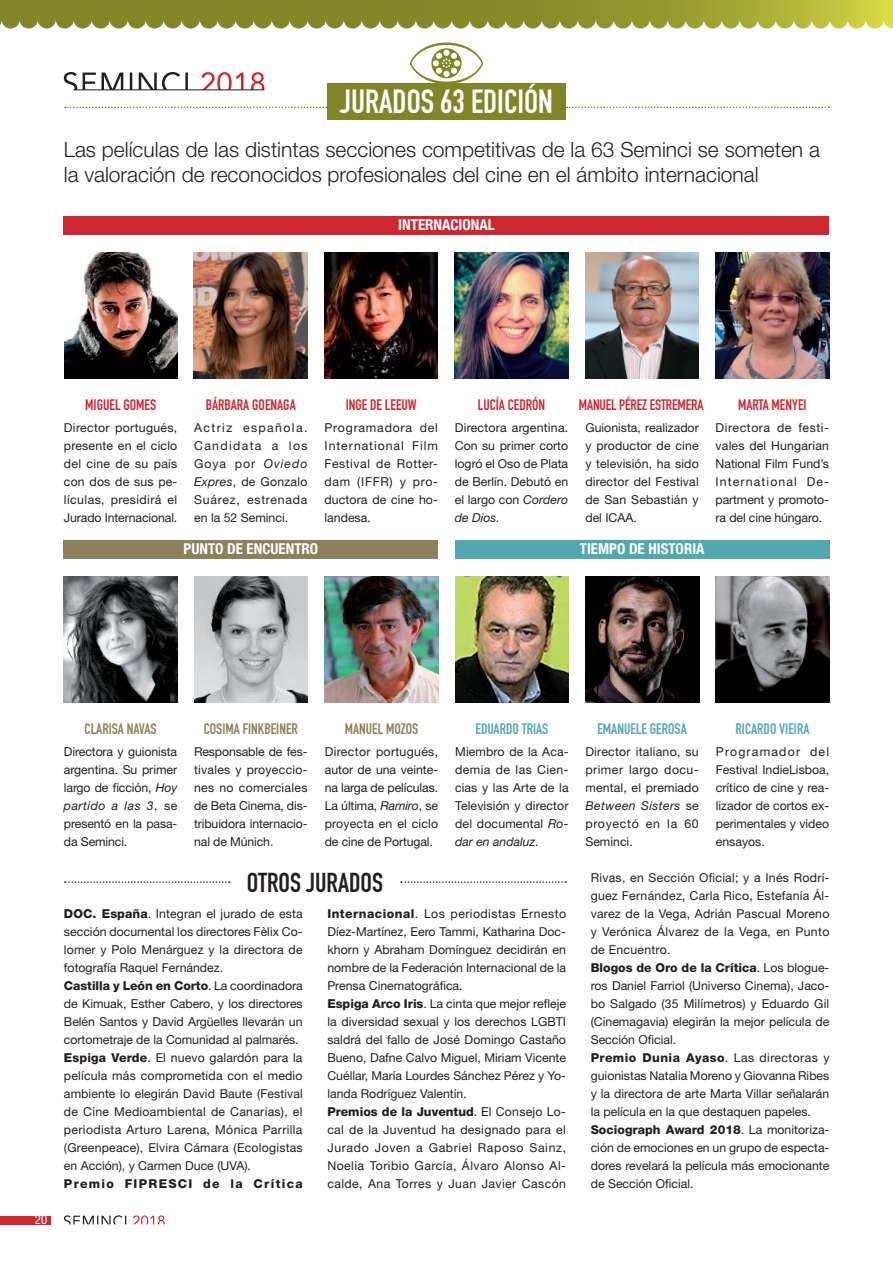
<style>
.page{position:relative;width:893px;height:1263px;background:#fff}
.page>*{position:absolute;margin:0;border:0;box-sizing:border-box;transform-origin:0 0}
.t1{font:33px "DIN Engschrift Std";color:#fff}
.t2{font:27px "DIN Engschrift Std";color:#231f20}
.t3{font:300 21px/25.2px "Helvetica Neue LT Std";color:#231f20}
.t4{font:15px "DIN Engschrift Std";color:#cf2730}
.t5{font:700 condensed 15px "Helvetica Neue LT Std";color:#fff}
.t6{font:15px "DIN Engschrift Std";color:#8b815c}
.t7{font:15px "DIN Engschrift Std";color:#52a8af}
.t8{font:condensed 12.75px "Helvetica Neue LT Std";color:#fff}
.t9{font:12.3px/18px "Helvetica Neue LT Std";color:#231f20;text-align:justify}
.t10{font:800 12.3px "Helvetica Neue LT Std";letter-spacing:.105em;color:#231f20}
.s1{font-style:italic}
.s2{font-weight:800}
</style>
<div class="page">
<div style="left:0;top:1215px;width:50px;height:9px;background:#cf2730"></div>
<svg style="left:133px;top:1215px;width:32px;height:9px"></svg>
<svg style="left:64px;top:1215px;width:62px;height:9px"></svg>
<svg style="left:0;top:0;width:893px;height:21px;background:#8f942c"></svg>
<svg style="left:201px;top:72px;width:63px;height:18px"></svg>
<svg style="left:64px;top:72px;width:124px;height:18px"></svg>
<hr style="left:73px;top:90px;width:191px;height:1px;background:#231f20">
<svg style="left:182px;top:20px;width:711px;height:9px"></svg>
<div style="left:327px;top:83px;width:239px;height:36px;background:#808627"></div>
<svg style="left:65px;top:107px;width:262px;height:1px"></svg>
<div style="left:64px;top:216px;width:765px;height:18px;background:#cf2730"></div>
<div style="left:64px;top:540px;width:374px;height:18px;background:#8b815c"></div>
<div style="left:455px;top:540px;width:374px;height:18px;background:#52a8af"></div>
<img style="left:194px;top:252px;width:114px;height:126px">
<img style="left:64px;top:576px;width:113px;height:126px">
<img style="left:455px;top:252px;width:113px;height:126px">
<img style="left:325px;top:576px;width:113px;height:126px">
<img style="left:716px;top:252px;width:113px;height:126px">
<img style="left:585px;top:576px;width:114px;height:126px">
<img style="left:324px;top:252px;width:114px;height:126px">
<img style="left:194px;top:576px;width:114px;height:126px">
<img style="left:585px;top:252px;width:114px;height:126px">
<img style="left:455px;top:576px;width:114px;height:126px">
<img style="left:64px;top:252px;width:114px;height:126px">
<img style="left:716px;top:576px;width:113px;height:126px">
<svg style="left:65px;top:881px;width:165px;height:2px"></svg>
<svg style="left:401px;top:881px;width:165px;height:2px"></svg>
<svg style="left:567px;top:107px;width:262px;height:1px"></svg>
<svg style="left:410px;top:43px;width:73px;height:40px"></svg>
<h1 class="t1" style="left:340px;top:82px;width:214px">JURADOS 63 EDICIÓN</h1>
<h3 class="t3" style="left:64px;top:136px;width:758px">Las películas de las distintas secciones competitivas de la 63 Seminci se someten a la valoración de reconocidos profesionales del cine en el ámbito internacional</h3>
<p class="t5" style="left:398px;top:216px;width:98px">INTERNACIONAL</p>
<p class="t4" style="left:85px;top:396px;width:72px">MIGUEL GOMES</p>
<p class="t9" style="left:64px;top:418px;width:115px">Director portugués, presente en el ciclo del cine de su país con dos de sus pe&shy;lículas, presidirá el Jurado Internacional.</p>
<p class="t4" style="left:206px;top:396px;width:91px">BÁRBARA GOENAGA</p>
<p class="t9" style="left:194px;top:418px;width:115px">Actriz española.<br>Candidata a los Goya por <span class="s1">Oviedo Expres</span>, de Gonzalo Suárez, estrenada en la 52 Seminci.</p>
<p class="t4" style="left:346px;top:396px;width:73px">INGE DE LEEUW</p>
<p class="t9" style="left:325px;top:418px;width:115px">Programadora del International Film Festival de Rotter&shy;dam (IFFR) y pro&shy;ductora de cine ho&shy;landesa.</p>
<p class="t4" style="left:478px;top:396px;width:69px">LUCÍA CEDRÓN</p>
<p class="t9" style="left:455px;top:418px;width:115px">Directora argentina.<br>Con su primer corto logró el Oso de Plata de Berlín. Debutó en el largo con <span class="s1">Cordero de Dios.</span></p>
<p class="t4" style="left:579px;top:396px;width:126px">MANUEL PÉREZ ESTREMERA</p>
<p class="t9" style="left:585px;top:418px;width:115px">Guionista, realizador y productor de cine y televisión, ha sido director del Festival de San Sebastián y del ICAA.</p>
<p class="t5" style="left:184px;top:540px;width:136px">PUNTO DE ENCUENTRO</p>
<p class="t5" style="left:580px;top:540px;width:126px">TIEMPO DE HISTORIA</p>
<p class="t4" style="left:738px;top:396px;width:70px">MARTA MENYEI</p>
<p class="t9" style="left:716px;top:418px;width:115px">Directora de festi&shy;vales del Hungarian National Film Fund’s International De&shy;partment y promoto&shy;ra del cine húngaro.</p>
<p class="t8" style="left:35px;top:1212px;width:14px">20</p>
<p class="t6" style="left:85px;top:720px;width:74px">CLARISA NAVAS</p>
<p class="t9" style="left:64px;top:742px;width:115px">Directora y guionista argentina. Su primer largo de ficción, <span class="s1">Hoy partido a las 3</span>, se presentó en la pasa&shy;da Seminci.</p>
<p class="t6" style="left:204px;top:720px;width:96px">COSIMA FINKBEINER</p>
<p class="t9" style="left:194px;top:742px;width:115px">Responsable de fes&shy;tivales y proyeccio&shy;nes no comerciales de Beta Cinema, dis&shy;tribuidora internacio&shy;nal de Múnich.</p>
<p class="t6" style="left:345px;top:720px;width:75px">MANUEL MOZOS</p>
<p class="t9" style="left:325px;top:742px;width:115px">Director portugués, autor de una veinte&shy;na larga de películas.<br>La última, <span class="s1">Ramiro</span>, se proyecta en el ciclo de cine de Portugal.</p>
<h2 class="t2" style="left:247px;top:866px;width:138px">OTROS JURADOS</h2>
<p class="t7" style="left:475px;top:720px;width:74px">EDUARDO TRIAS</p>
<p class="t9" style="left:455px;top:742px;width:115px">Miembro de la Aca&shy;demia de las Cien&shy;cias y las Arte de la Televisión y director del documental <span class="s1">Ro&shy;dar en andaluz</span>.</p>
<p class="t9" style="left:64px;top:904px;width:240px;text-align:left"><span class="s2">DOC. España</span>. Integran el jurado de esta sección documental los directores Fèlix Co&shy;lomer y Polo Menárguez y la directora de fotografía Raquel Fernández.<br><span class="s2">Castilla y León en Corto</span>. La coordinadora de Kimuak, Esther Cabero, y los directores Belén Santos y David Argüelles llevarán un cortometraje de la Comunidad al palmarés.<br><span class="s2">Espiga Verde</span>. El nuevo galardón para la película más comprometida con el medio ambiente lo elegirán David Baute (Festival de Cine Medioambiental de Canarias), el periodista Arturo Larena, Mónica Parrilla (Greenpeace), Elvira Cámara (Ecologistas en Acción), y Carmen Duce (UVA).</p>
<p class="t10" style="left:64px;top:1176px;width:240px">Premio FIPRESCI de la Crítica</p>
<p class="t9" style="left:327px;top:904px;width:240px;text-align:left"><span class="s2">Internacional</span>. Los periodistas Ernesto Díez-Martínez, Eero Tammi, Katharina Doc&shy;khorn y Abraham Domínguez decidirán en nombre de la Federación Internacional de la Prensa Cinematográfica.<br><span class="s2">Espiga Arco Iris</span>. La cinta que mejor refleje la diversidad sexual y los derechos LGBTI saldrá del fallo de José Domingo Castaño Bueno, Dafne Calvo Miguel, Miriam Vicente Cuéllar, María Lourdes Sánchez Pérez y Yo&shy;landa Rodríguez Valentín.<br><span class="s2">Premios de la Juventud</span>. El Consejo Lo&shy;cal de la Juventud ha designado para el Jurado Joven a Gabriel Raposo Sainz, Noelia Toribio García, Álvaro Alonso Al&shy;calde, Ana Torres y Juan Javier Cascón</p>
<p class="t7" style="left:597px;top:720px;width:91px">EMANUELE GEROSA</p>
<p class="t9" style="left:585px;top:742px;width:115px">Director italiano, su primer largo docu&shy;mental, el premiado <span class="s1">Between Sisters</span> se proyectó en la 60<br>Seminci.</p>
<p class="t7" style="left:736px;top:720px;width:75px">RICARDO VIEIRA</p>
<p class="t9" style="left:716px;top:742px;width:115px">Programador del Festival IndieLisboa, crítico de cine y rea&shy;lizador de cortos ex&shy;perimentales y video ensayos.</p>
<p class="t9" style="left:591px;top:868px;width:240px;text-align:left">Rivas, en Sección Oficial; y a Inés Rodrí&shy;guez Fernández, Carla Rico, Estefanía Ál&shy;varez de la Vega, Adrián Pascual Moreno y Verónica Álvarez de la Vega, en Punto de Encuentro.<br><span class="s2">Blogos de Oro de la Crítica</span>. Los blogue&shy;ros Daniel Farriol (Universo Cinema), Jaco&shy;bo Salgado (35 Milímetros) y Eduardo Gil (Cinemagavia) elegirán la mejor película de Sección Oficial.<br><span class="s2">Premio Dunia Ayaso</span>. Las directoras y guionistas Natalia Moreno y Giovanna Ribes y la directora de arte Marta Villar señalarán la película en la que destaquen papeles.<br><span class="s2">Sociograph Award 2018</span>. La monitoriza&shy;ción de emociones en un grupo de especta&shy;dores revelará la película más emocionante de Sección Oficial.</p>
</div>
